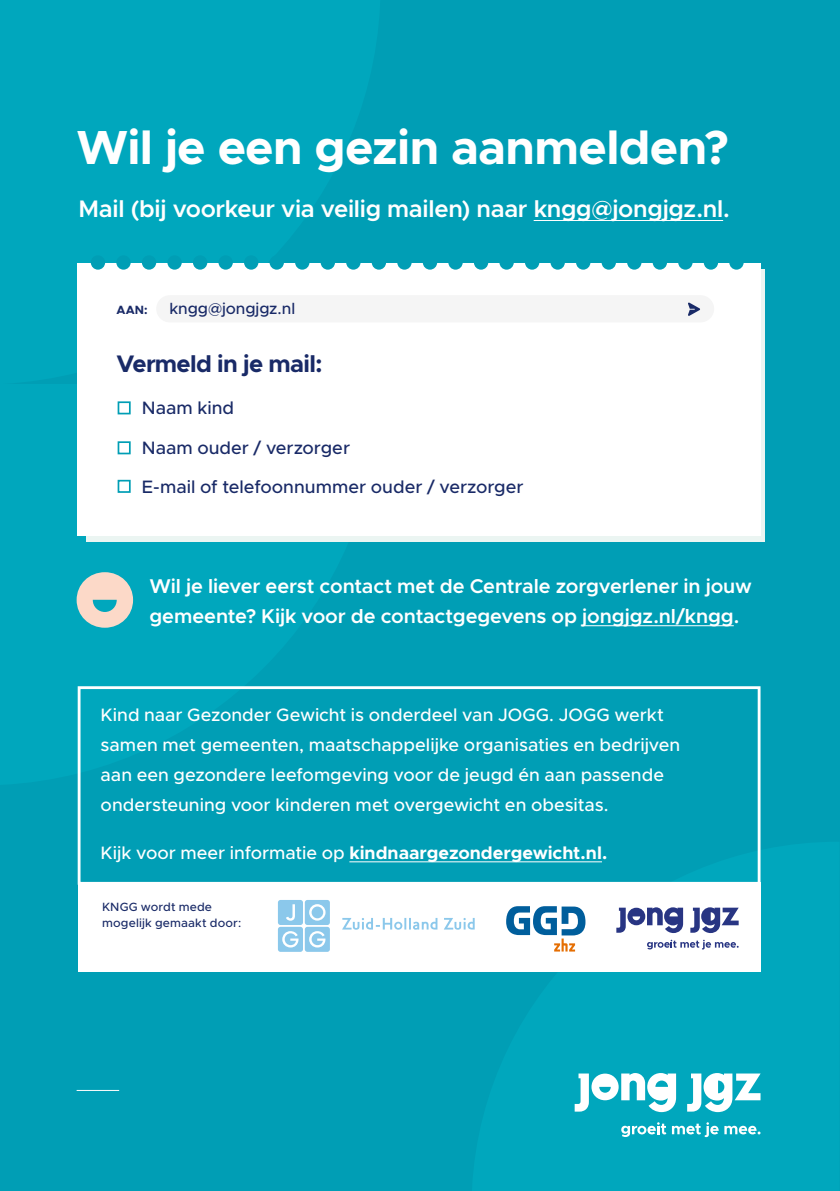
<style>
.page{position:relative;width:840px;height:1191px;background:#fff}
.page>*{position:absolute;margin:0;border:0;box-sizing:border-box;transform-origin:0 0}
.t1{font:700 48px "Metropolis";letter-spacing:-.015em;color:#fff}
.t2{font:600 24px "Metropolis";letter-spacing:-.015em;color:#fff}
.t3{font:700 24px "Metropolis";letter-spacing:-.025em;color:#192a67}
.t4{font:600 20px/30px "Metropolis";letter-spacing:-.005em;color:#fff}
.t5{font:500 18px/30px "Metropolis";color:#fff}
.t6{font:500 18px/39.4px "Metropolis";color:#192a67}
.t7{font:700 18px "Metropolis";color:#fff}
.t8{font:500 16px "Metropolis";letter-spacing:-.005em;color:#192a67}
.t9{font:500 12px/16px "Metropolis";letter-spacing:.015em;color:#192a67}
.t10{font:700 12px "Metropolis";color:#192a67}
.s1{font-weight:500}
</style>
<div class="page">
<div style="left:0;top:0;width:839px;height:1191px;background:#009eb5"></div>
<svg style="left:471px;top:841px;width:290px;height:297px;fill:#00a7bd"></svg>
<div style="left:87px;top:269px;width:677px;height:272px;background:#ebf5f2"></div>
<svg style="left:621px;top:1122px;width:97px;height:15px"></svg>
<svg style="left:724px;top:1125px;width:36px;height:9px"></svg>
<svg style="left:574px;top:1073px;width:101px;height:39px"></svg>
<svg style="left:686px;top:1073px;width:74px;height:39px"></svg>
<hr style="left:533px;top:220px;width:189px;height:1px;background:#fff">
<hr style="left:582px;top:625px;width:151px;height:1px;background:#fff">
<hr style="left:77px;top:1090px;width:42px;height:1px;background:#fff">
<div style="left:77px;top:263px;width:683px;height:273px;background:#fff"></div>
<div style="left:91px;top:255px;width:14px;height:15px;background:#009eb5;border-radius:50%"></div>
<div style="left:116px;top:255px;width:15px;height:15px;background:#009eb5;border-radius:50%"></div>
<div style="left:142px;top:255px;width:14px;height:15px;background:#009eb5;border-radius:50%"></div>
<div style="left:167px;top:255px;width:15px;height:15px;background:#009eb5;border-radius:50%"></div>
<div style="left:193px;top:255px;width:14px;height:15px;background:#009eb5;border-radius:50%"></div>
<div style="left:218px;top:255px;width:15px;height:15px;background:#009eb5;border-radius:50%"></div>
<div style="left:244px;top:255px;width:14px;height:15px;background:#009eb5;border-radius:50%"></div>
<div style="left:269px;top:255px;width:15px;height:15px;background:#009eb5;border-radius:50%"></div>
<div style="left:295px;top:255px;width:14px;height:15px;background:#009eb5;border-radius:50%"></div>
<div style="left:320px;top:255px;width:15px;height:15px;background:#009eb5;border-radius:50%"></div>
<div style="left:346px;top:255px;width:14px;height:15px;background:#009eb5;border-radius:50%"></div>
<div style="left:371px;top:255px;width:15px;height:15px;background:#009eb5;border-radius:50%"></div>
<div style="left:397px;top:255px;width:14px;height:15px;background:#009eb5;border-radius:50%"></div>
<div style="left:422px;top:255px;width:15px;height:15px;background:#009eb5;border-radius:50%"></div>
<div style="left:448px;top:255px;width:14px;height:15px;background:#009eb5;border-radius:50%"></div>
<div style="left:473px;top:255px;width:15px;height:15px;background:#009eb5;border-radius:50%"></div>
<div style="left:499px;top:255px;width:14px;height:15px;background:#009eb5;border-radius:50%"></div>
<div style="left:524px;top:255px;width:15px;height:15px;background:#009eb5;border-radius:50%"></div>
<div style="left:550px;top:255px;width:14px;height:15px;background:#009eb5;border-radius:50%"></div>
<div style="left:575px;top:255px;width:15px;height:15px;background:#009eb5;border-radius:50%"></div>
<div style="left:601px;top:255px;width:14px;height:15px;background:#009eb5;border-radius:50%"></div>
<div style="left:626px;top:255px;width:15px;height:15px;background:#009eb5;border-radius:50%"></div>
<div style="left:652px;top:255px;width:14px;height:15px;background:#009eb5;border-radius:50%"></div>
<div style="left:677px;top:255px;width:15px;height:15px;background:#009eb5;border-radius:50%"></div>
<div style="left:703px;top:255px;width:14px;height:15px;background:#009eb5;border-radius:50%"></div>
<div style="left:729px;top:255px;width:14px;height:15px;background:#009eb5;border-radius:50%"></div>
<div style="left:156px;top:295px;width:557px;height:27px;background:#f5f5f5;border-radius:14px"></div>
<svg style="left:688px;top:302px;width:11px;height:14px"></svg>
<div style="left:117px;top:401px;width:14px;height:13px;border:2px solid #009eb5"></div>
<div style="left:117px;top:441px;width:14px;height:13px;border:2px solid #009eb5"></div>
<div style="left:117px;top:480px;width:14px;height:13px;border:2px solid #009eb5"></div>
<div style="left:78px;top:686px;width:682px;height:198px;border:3px solid #fff"></div>
<hr style="left:349px;top:861px;width:252px;height:1px;background:#fff">
<div style="left:78px;top:882px;width:682px;height:89px;background:#fff"></div>
<svg style="left:278px;top:900px;width:52px;height:52px"></svg>
<svg style="left:342px;top:918px;width:95px;height:11px"></svg>
<svg style="left:443px;top:918px;width:31px;height:11px"></svg>
<svg style="left:506px;top:906px;width:79px;height:45px"></svg>
<svg style="left:646px;top:939px;width:92px;height:10px"></svg>
<svg style="left:616px;top:907px;width:66px;height:26px"></svg>
<svg style="left:690px;top:907px;width:48px;height:26px"></svg>
<svg style="left:77px;top:572px;width:56px;height:56px"></svg>
<h1 class="t1" style="left:77px;top:117px;width:653px">Wil je een gezin aanmelden?</h1>
<h2 class="t2" style="left:78px;top:194px;width:652px">Mail (bij voorkeur via veilig mailen) naar kngg@jongjgz.nl.</h2>
<p class="t10" style="left:116px;top:302px;width:33px">AAN:</p>
<p class="t8" style="left:169px;top:298px;width:127px">kngg@jongjgz.nl</p>
<h2 class="t3" style="left:116px;top:348px;width:207px">Vermeld in je mail:</h2>
<p class="t6" style="left:142px;top:388px;width:383px">Naam kind<br>Naam ouder / verzorger<br>E-mail of telefoonnummer ouder / verzorger</p>
<p class="t4" style="left:149px;top:571px;width:603px">Wil je liever eerst contact met de Centrale zorgverlener in jouw gemeente? Kijk voor de contactgegevens op jongjgz.nl/kngg.</p>
<p class="t5" style="left:101px;top:700px;width:581px">Kind naar Gezonder Gewicht is onderdeel van JOGG. JOGG werkt samen met gemeenten, maatschappelijke organisaties en bedrijven aan een gezondere leefomgeving voor de jeugd én aan passende ondersteuning voor kinderen met overgewicht en obesitas.</p>
<p class="t7" style="left:101px;top:842px;width:508px"><span class="s1">Kijk voor meer informatie op</span> kindnaargezondergewicht.nl.</p>
<p class="t9" style="left:102px;top:899px;width:141px">KNGG wordt mede mogelijk gemaakt door:</p>
</div>
